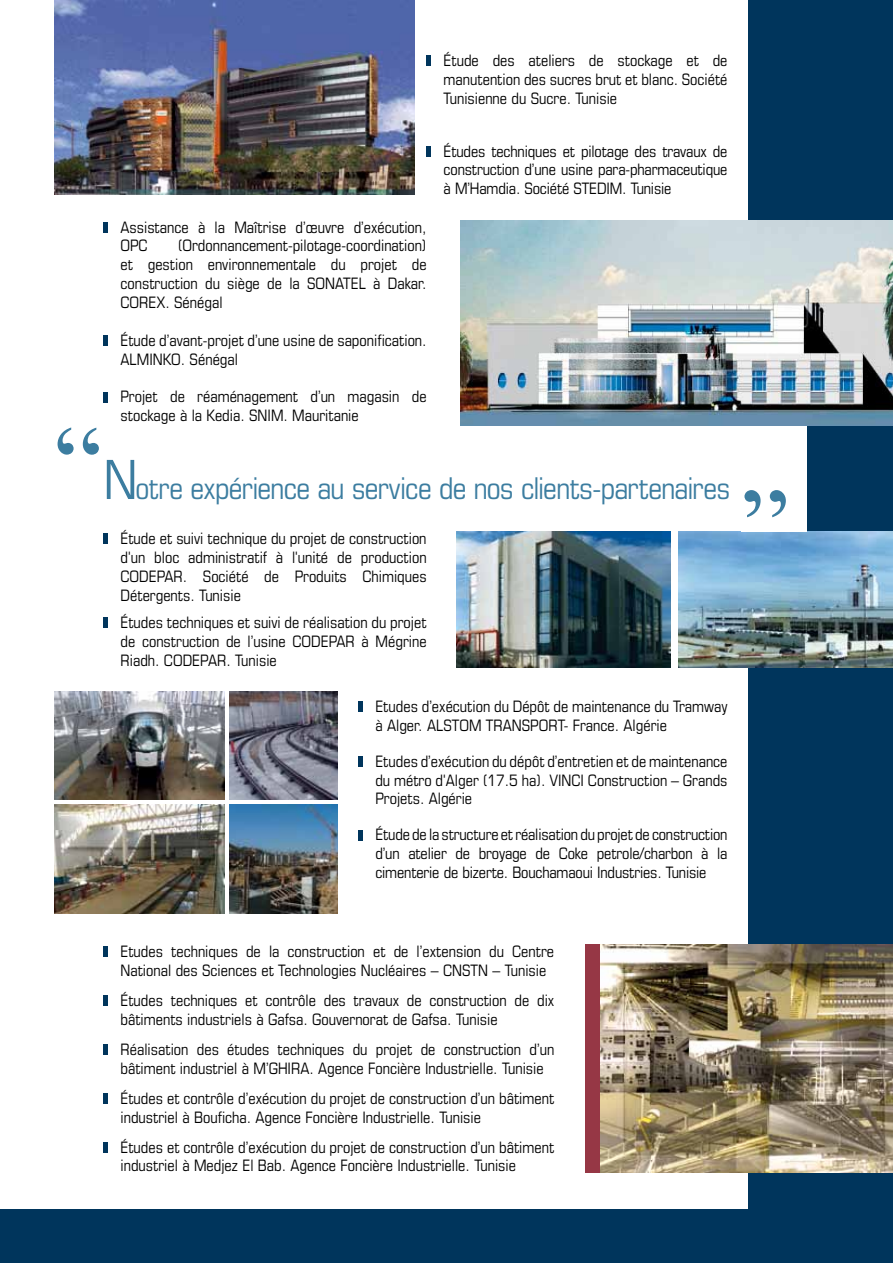
<style>
.page{position:relative;width:893px;height:1263px;background:#fff}
.page>*{position:absolute;margin:0;border:0;box-sizing:border-box;transform-origin:0 0}
.t1{font:108px "Times New Roman";color:#3c7da0}
.t2{font:condensed 30px "Eurostile LT Std";letter-spacing:-.025em;color:#3c7da0}
.t3{font:condensed 15.75px/18.9px "Eurostile LT Std";color:#000}
.s1{font-family:"Times New Roman";font-stretch:normal;font-size:108px}
.s2{font-size:54px}
</style>
<div class="page">
<div style="left:748px;top:0;width:145px;height:1263px;background:#00355c"></div>
<div style="left:0;top:1209px;width:775px;height:54px;background:#00355c"></div>
<div style="left:103px;top:222px;width:5px;height:11px;background:#00355c"></div>
<div style="left:103px;top:335px;width:5px;height:11px;background:#00355c"></div>
<div style="left:103px;top:392px;width:5px;height:10px;background:#00355c"></div>
<div style="left:103px;top:534px;width:5px;height:10px;background:#00355c"></div>
<div style="left:103px;top:618px;width:5px;height:10px;background:#00355c"></div>
<img style="left:679px;top:531px;width:214px;height:136px">
<img style="left:456px;top:531px;width:215px;height:136px">
<div style="left:103px;top:947px;width:5px;height:10px;background:#00355c"></div>
<div style="left:103px;top:995px;width:5px;height:11px;background:#00355c"></div>
<div style="left:103px;top:1044px;width:5px;height:11px;background:#00355c"></div>
<div style="left:103px;top:1093px;width:5px;height:11px;background:#00355c"></div>
<div style="left:103px;top:1142px;width:5px;height:10px;background:#00355c"></div>
<img style="left:600px;top:944px;width:293px;height:228px">
<div style="left:586px;top:944px;width:14px;height:228px;background:#963745"></div>
<div style="left:741px;top:426px;width:65px;height:105px;background:#fff"></div>
<img style="left:460px;top:221px;width:433px;height:205px">
<hr style="left:427px;top:55px;width:4px;height:11px;background:#00355c">
<hr style="left:427px;top:146px;width:4px;height:11px;background:#00355c">
<img style="left:54px;top:0;width:360px;height:195px">
<div style="left:358px;top:701px;width:5px;height:11px;background:#00355c"></div>
<div style="left:358px;top:756px;width:5px;height:11px;background:#00355c"></div>
<div style="left:358px;top:830px;width:5px;height:10px;background:#00355c"></div>
<img style="left:54px;top:691px;width:170px;height:109px">
<img style="left:229px;top:691px;width:109px;height:109px">
<img style="left:54px;top:804px;width:170px;height:109px">
<img style="left:229px;top:804px;width:109px;height:109px">
<p class="t3" style="left:121px;top:217px;width:308px">Assistance à la Maîtrise d’œuvre d’exécution,<br>OPC</p>
<p class="t3" style="left:121px;top:236px;width:308px;text-align:justify;text-indent:57px">(Ordonnancement-pilotage-coordination) et gestion environnementale du projet de construction du siège de la SONATEL à Dakar.<br>COREX. Sénégal</p>
<p class="t3" style="left:121px;top:330px;width:308px">Étude d’avant-projet d’une usine de saponification.<br>ALMINKO. Sénégal</p>
<p class="t3" style="left:121px;top:387px;width:308px">Projet de réaménagement d’un magasin de stockage à la Kedia. SNIM. Mauritanie</p>
<p class="t3" style="left:444px;top:50px;width:285px;text-align:justify">Étude des ateliers de stockage et de manutention des sucres brut et blanc. Société Tunisienne du Sucre. Tunisie</p>
<p class="t3" style="left:444px;top:141px;width:285px;text-align:justify">Études techniques et pilotage des travaux de construction d’une usine para-pharmaceutique à M’Hamdia. Société STEDIM. Tunisie</p>
<h2 class="t2" style="left:54px;top:470px;width:678px"><span class="s1">“</span><span class="s2">N</span>otre expérience au service de nos clients-partenaires</h2>
<p class="t3" style="left:121px;top:529px;width:308px;text-align:justify">Étude et suivi technique du projet de construction d'un bloc administratif à l'unité de production CODEPAR. Société de Produits Chimiques Détergents. Tunisie</p>
<p class="t3" style="left:121px;top:613px;width:308px;text-align:justify">Études techniques et suivi de réalisation du projet de construction de l’usine CODEPAR à Mégrine Riadh. CODEPAR. Tunisie</p>
<p class="t3" style="left:375px;top:696px;width:354px">Etudes d’exécution du Dépôt de maintenance du Tramway à Alger. ALSTOM TRANSPORT- France. Algérie</p>
<p class="t3" style="left:375px;top:751px;width:354px;text-align:justify">Etudes d’exécution du dépôt d’entretien et de maintenance du métro d'Alger (17.5 ha). VINCI Construction – Grands Projets. Algérie</p>
<p class="t3" style="left:375px;top:825px;width:354px;text-align:justify">Étude de la structure et réalisation du projet de construction d’un atelier de broyage de Coke petrole/charbon à la cimenterie de bizerte. Bouchamaoui Industries. Tunisie</p>
<h1 class="t1" style="left:741px;top:392px;width:49px">„</h1>
<p class="t3" style="left:121px;top:942px;width:435px">Etudes techniques de la construction et de l’extension du Centre<br>National des Sciences et Technologies Nucléaires – CNSTN – Tunisie</p>
<p class="t3" style="left:121px;top:991px;width:435px">Études techniques et contrôle des travaux de construction de dix bâtiments industriels à Gafsa. Gouvernorat de Gafsa. Tunisie</p>
<p class="t3" style="left:121px;top:1039px;width:435px">Réalisation des études techniques du projet de construction d’un bâtiment industriel à M’GHIRA. Agence Foncière Industrielle. Tunisie</p>
<p class="t3" style="left:121px;top:1088px;width:435px">Études et contrôle d’exécution du projet de construction d’un bâtiment industriel à Bouficha. Agence Foncière Industrielle. Tunisie</p>
<p class="t3" style="left:121px;top:1137px;width:435px">Études et contrôle d’exécution du projet de construction d’un bâtiment industriel à Medjez El Bab. Agence Foncière Industrielle. Tunisie</p>
</div>
